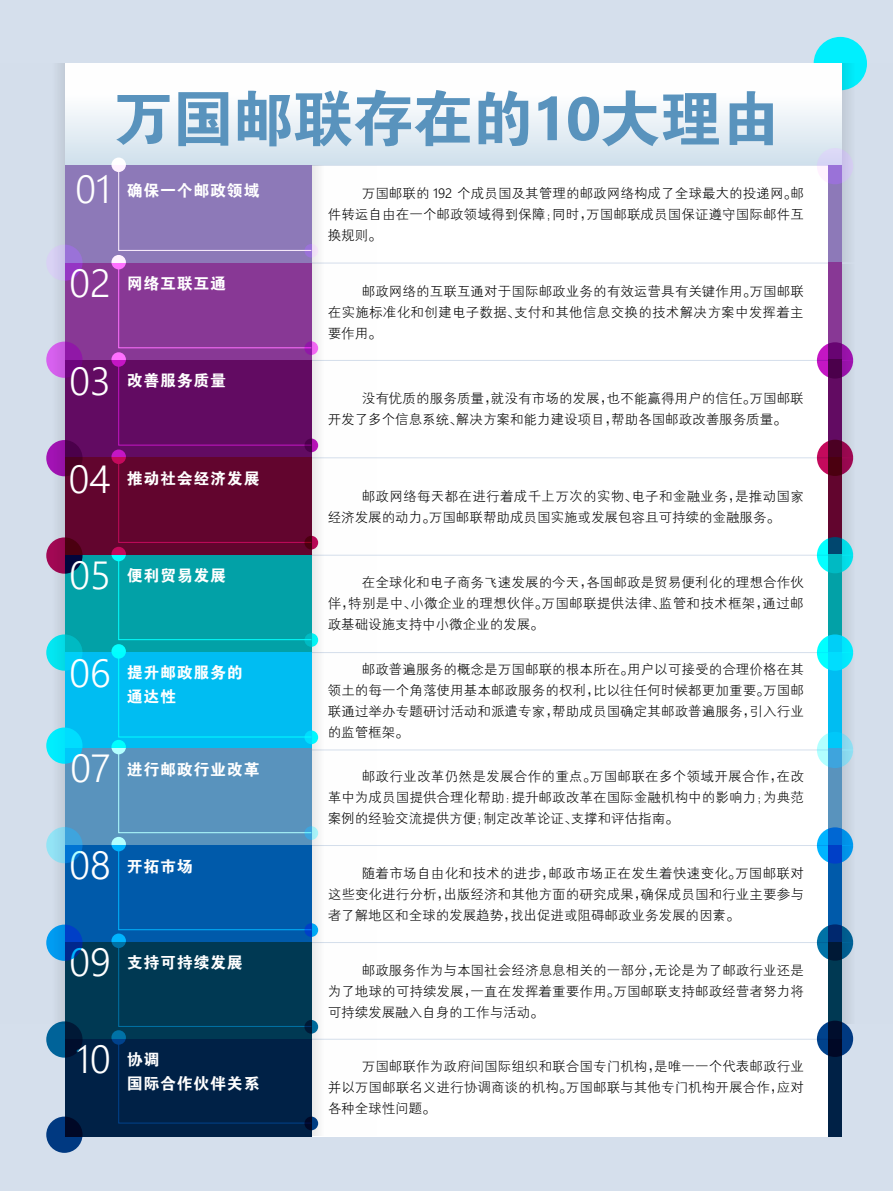
<style>
.page{position:relative;width:893px;height:1191px;background:#d5dfec}
.page>*{position:absolute;margin:0;border:0;box-sizing:border-box;transform-origin:0 0}
.t1{font:61.2px "FZDHTJW GB1 0";letter-spacing:-.02em;color:#5993bd}
.t2{font:300 39.15px "Segoe UI";color:#fff}
.t3{font:15.9px/24.2px "FZDHTJW GB1 0";letter-spacing:.05em;color:#fff}
.t4{font:13.5px/21px "FZXH1 JW GB1 0";letter-spacing:.01em;color:#000;text-align:justify}
.s1{font-family:"Segoe UI";font-weight:700}
.s2{font-family:"Segoe UI";font-weight:300}
</style>
<div class="page">
<div style="left:814px;top:37px;width:53px;height:53px;background:#00effe;border-radius:50%"></div>
<svg style="left:842px;top:63px;width:25px;height:961px"></svg>
<div style="left:65px;top:63px;width:776px;height:103px;background:linear-gradient(to bottom,#fff,#d3e2ed)"></div>
<div style="left:311px;top:166px;width:517px;height:97px;background:#fff"></div>
<div style="left:311px;top:263px;width:517px;height:97px;background:#fff"></div>
<div style="left:311px;top:360px;width:517px;height:98px;background:#fff"></div>
<div style="left:311px;top:457px;width:517px;height:98px;background:#fff"></div>
<div style="left:311px;top:555px;width:517px;height:97px;background:#fff"></div>
<div style="left:311px;top:652px;width:517px;height:97px;background:#fff"></div>
<div style="left:311px;top:748px;width:517px;height:98px;background:#fff"></div>
<div style="left:311px;top:845px;width:517px;height:98px;background:#fff"></div>
<div style="left:311px;top:942px;width:517px;height:97px;background:#fff"></div>
<div style="left:311px;top:1039px;width:517px;height:97px;background:#fff"></div>
<hr style="left:311px;top:263px;width:547px;height:1px;background:#d5dfec">
<hr style="left:311px;top:165px;width:530px;height:1px;background:#d5dfec">
<hr style="left:311px;top:360px;width:547px;height:1px;background:#d5dfec">
<hr style="left:311px;top:457px;width:547px;height:1px;background:#d5dfec">
<hr style="left:311px;top:555px;width:547px;height:1px;background:#d5dfec">
<hr style="left:311px;top:652px;width:547px;height:1px;background:#d5dfec">
<hr style="left:311px;top:749px;width:547px;height:1px;background:#d5dfec">
<hr style="left:311px;top:845px;width:547px;height:1px;background:#d5dfec">
<hr style="left:311px;top:942px;width:547px;height:1px;background:#d5dfec">
<hr style="left:311px;top:1038px;width:547px;height:1px;background:#d5dfec">
<svg style="left:311px;top:166px;width:66px;height:970px"></svg>
<div style="left:65px;top:166px;width:246px;height:97px;background:#8d79b8"></div>
<svg style="left:118px;top:164px;width:194px;height:87px"></svg>
<svg style="left:111px;top:157px;width:15px;height:15px"></svg>
<div style="left:65px;top:263px;width:246px;height:97px;background:#883895"></div>
<svg style="left:118px;top:261px;width:194px;height:87px"></svg>
<svg style="left:111px;top:255px;width:15px;height:14px"></svg>
<div style="left:65px;top:360px;width:246px;height:98px;background:#620b62"></div>
<svg style="left:118px;top:359px;width:194px;height:87px"></svg>
<svg style="left:111px;top:352px;width:15px;height:15px"></svg>
<div style="left:65px;top:457px;width:246px;height:98px;background:#62052e"></div>
<svg style="left:118px;top:456px;width:194px;height:87px"></svg>
<svg style="left:111px;top:449px;width:15px;height:15px"></svg>
<div style="left:65px;top:555px;width:246px;height:97px;background:#02a1a7"></div>
<svg style="left:118px;top:553px;width:194px;height:87px"></svg>
<svg style="left:111px;top:547px;width:15px;height:14px"></svg>
<div style="left:65px;top:652px;width:246px;height:97px;background:#00bdf2"></div>
<svg style="left:118px;top:650px;width:194px;height:87px"></svg>
<div style="left:111px;top:644px;width:15px;height:14px;background:#04ffff;border-radius:50%"></div>
<div style="left:65px;top:748px;width:246px;height:98px;background:#5993bd"></div>
<svg style="left:118px;top:746px;width:194px;height:87px"></svg>
<svg style="left:111px;top:740px;width:15px;height:14px"></svg>
<div style="left:65px;top:845px;width:246px;height:98px;background:#005aaa"></div>
<svg style="left:118px;top:843px;width:194px;height:87px"></svg>
<svg style="left:111px;top:837px;width:15px;height:14px"></svg>
<div style="left:65px;top:942px;width:246px;height:97px;background:#003953"></div>
<svg style="left:118px;top:940px;width:194px;height:87px"></svg>
<svg style="left:111px;top:933px;width:15px;height:15px"></svg>
<div style="left:65px;top:1039px;width:246px;height:97px;background:#002146"></div>
<svg style="left:118px;top:1036px;width:194px;height:87px"></svg>
<svg style="left:111px;top:1030px;width:15px;height:14px"></svg>
<svg style="left:46px;top:244px;width:37px;height:37px"></svg>
<svg style="left:46px;top:341px;width:37px;height:37px"></svg>
<svg style="left:46px;top:440px;width:37px;height:36px"></svg>
<svg style="left:46px;top:537px;width:37px;height:36px"></svg>
<svg style="left:46px;top:634px;width:37px;height:36px"></svg>
<svg style="left:46px;top:727px;width:37px;height:36px"></svg>
<div style="left:828px;top:165px;width:14px;height:97px;background:#8d79b8"></div>
<div style="left:828px;top:262px;width:14px;height:98px;background:#883895"></div>
<div style="left:828px;top:360px;width:14px;height:97px;background:#620b62"></div>
<div style="left:828px;top:457px;width:14px;height:97px;background:#62052e"></div>
<div style="left:828px;top:554px;width:14px;height:98px;background:#02a1a7"></div>
<div style="left:828px;top:652px;width:14px;height:97px;background:#00bdf2"></div>
<div style="left:828px;top:748px;width:14px;height:97px;background:#5993bd"></div>
<div style="left:828px;top:845px;width:14px;height:97px;background:#005aaa"></div>
<div style="left:828px;top:942px;width:14px;height:97px;background:#003953"></div>
<div style="left:828px;top:1038px;width:14px;height:98px;background:#002146"></div>
<svg style="left:817px;top:148px;width:36px;height:36px"></svg>
<svg style="left:817px;top:342px;width:36px;height:36px"></svg>
<svg style="left:817px;top:440px;width:36px;height:36px"></svg>
<svg style="left:817px;top:537px;width:36px;height:36px"></svg>
<svg style="left:817px;top:634px;width:36px;height:36px"></svg>
<svg style="left:817px;top:732px;width:36px;height:36px"></svg>
<svg style="left:817px;top:827px;width:36px;height:36px"></svg>
<svg style="left:817px;top:924px;width:36px;height:36px"></svg>
<svg style="left:817px;top:1020px;width:36px;height:37px"></svg>
<svg style="left:304px;top:923px;width:14px;height:14px"></svg>
<svg style="left:304px;top:1020px;width:14px;height:13px"></svg>
<svg style="left:304px;top:1116px;width:14px;height:14px"></svg>
<svg style="left:304px;top:826px;width:14px;height:14px"></svg>
<svg style="left:304px;top:730px;width:14px;height:14px"></svg>
<svg style="left:304px;top:633px;width:14px;height:14px"></svg>
<svg style="left:304px;top:536px;width:14px;height:13px"></svg>
<svg style="left:304px;top:438px;width:14px;height:14px"></svg>
<svg style="left:304px;top:341px;width:14px;height:14px"></svg>
<svg style="left:304px;top:244px;width:14px;height:14px"></svg>
<svg style="left:46px;top:827px;width:37px;height:36px"></svg>
<svg style="left:46px;top:924px;width:37px;height:36px"></svg>
<svg style="left:46px;top:1021px;width:37px;height:36px"></svg>
<svg style="left:46px;top:1116px;width:37px;height:36px"></svg>
<h1 class="t1" style="left:112px;top:85px;width:670px">万国邮联存在的<span class="s1">10</span>大理由</h1>
<h2 class="t2" style="left:75px;top:153px;width:37px">01</h2>
<p class="t3" style="left:127px;top:178px;width:134px">确保一个邮政领域</p>
<h2 class="t2" style="left:70px;top:246px;width:43px">02</h2>
<p class="t3" style="left:127px;top:272px;width:101px">网络互联互通</p>
<h2 class="t2" style="left:70px;top:344px;width:43px">03</h2>
<p class="t3" style="left:127px;top:369px;width:101px">改善服务质量</p>
<p class="t4" style="left:328px;top:183px;width:478px;text-indent:34px">万国邮联的 <span class="s2">192</span> 个成员国及其管理的邮政网络构成了全球最大的投递网。邮件转运自由在一个邮政领域得到保障；同时，万国邮联成员国保证遵守国际邮件互换规则。</p>
<p class="t4" style="left:328px;top:281px;width:478px;text-indent:34px">邮政网络的互联互通对于国际邮政业务的有效运营具有关键作用。万国邮联在实施标准化和创建电子数据、支付和其他信息交换的技术解决方案中发挥着主要作用。</p>
<p class="t4" style="left:328px;top:388px;width:478px;text-indent:34px">没有优质的服务质量，就没有市场的发展，也不能赢得用户的信任。万国邮联开发了多个信息系统、解决方案和能力建设项目，帮助各国邮政改善服务质量。</p>
<h2 class="t2" style="left:69px;top:442px;width:44px">04</h2>
<p class="t3" style="left:127px;top:466px;width:134px">推动社会经济发展</p>
<h2 class="t2" style="left:70px;top:538px;width:43px">05</h2>
<p class="t3" style="left:127px;top:563px;width:101px">便利贸易发展</p>
<h2 class="t2" style="left:70px;top:636px;width:43px">06</h2>
<p class="t3" style="left:127px;top:661px;width:118px">提升邮政服务的通达性</p>
<h2 class="t2" style="left:70px;top:731px;width:42px">07</h2>
<p class="t3" style="left:127px;top:757px;width:134px">进行邮政行业改革</p>
<h2 class="t2" style="left:70px;top:828px;width:43px">08</h2>
<p class="t3" style="left:127px;top:854px;width:68px">开拓市场</p>
<h2 class="t2" style="left:70px;top:925px;width:43px">09</h2>
<p class="t3" style="left:127px;top:951px;width:118px">支持可持续发展</p>
<h2 class="t2" style="left:75px;top:1022px;width:37px">10</h2>
<p class="t3" style="left:127px;top:1047px;width:134px">协调<br>国际合作伙伴关系</p>
<p class="t4" style="left:328px;top:486px;width:478px;text-indent:34px">邮政网络每天都在进行着成千上万次的实物、电子和金融业务，是推动国家经济发展的动力。万国邮联帮助成员国实施或发展包容且可持续的金融服务。</p>
<p class="t4" style="left:328px;top:573px;width:478px;text-indent:34px">在全球化和电子商务飞速发展的今天，各国邮政是贸易便利化的理想合作伙伴，特别是中、小微企业的理想伙伴。万国邮联提供法律、监管和技术框架，通过邮政基础设施支持中小微企业的发展。</p>
<p class="t4" style="left:328px;top:659px;width:478px;text-indent:34px">邮政普遍服务的概念是万国邮联的根本所在。用户以可接受的合理价格在其领土的每一个角落使用基本邮政服务的权利，比以往任何时候都更加重要。万国邮联通过举办专题研讨活动和派遣专家，帮助成员国确定其邮政普遍服务，引入行业的监管框架。</p>
<p class="t4" style="left:328px;top:766px;width:478px;text-indent:34px">邮政行业改革仍然是发展合作的重点。万国邮联在多个领域开展合作，在改革中为成员国提供合理化帮助：提升邮政改革在国际金融机构中的影响力；为典范案例的经验交流提供方便；制定改革论证、支撑和评估指南。</p>
<p class="t4" style="left:328px;top:863px;width:478px;text-indent:34px">随着市场自由化和技术的进步，邮政市场正在发生着快速变化。万国邮联对这些变化进行分析，出版经济和其他方面的研究成果，确保成员国和行业主要参与者了解地区和全球的发展趋势，找出促进或阻碍邮政业务发展的因素。</p>
<p class="t4" style="left:328px;top:960px;width:478px;text-indent:34px">邮政服务作为与本国社会经济息息相关的一部分，无论是为了邮政行业还是为了地球的可持续发展，一直在发挥着重要作用。万国邮联支持邮政经营者努力将可持续发展融入自身的工作与活动。</p>
<p class="t4" style="left:328px;top:1056px;width:478px;text-indent:34px">万国邮联作为政府间国际组织和联合国专门机构，是唯一一个代表邮政行业并以万国邮联名义进行协调商谈的机构。万国邮联与其他专门机构开展合作，应对各种全球性问题。</p>
</div>
